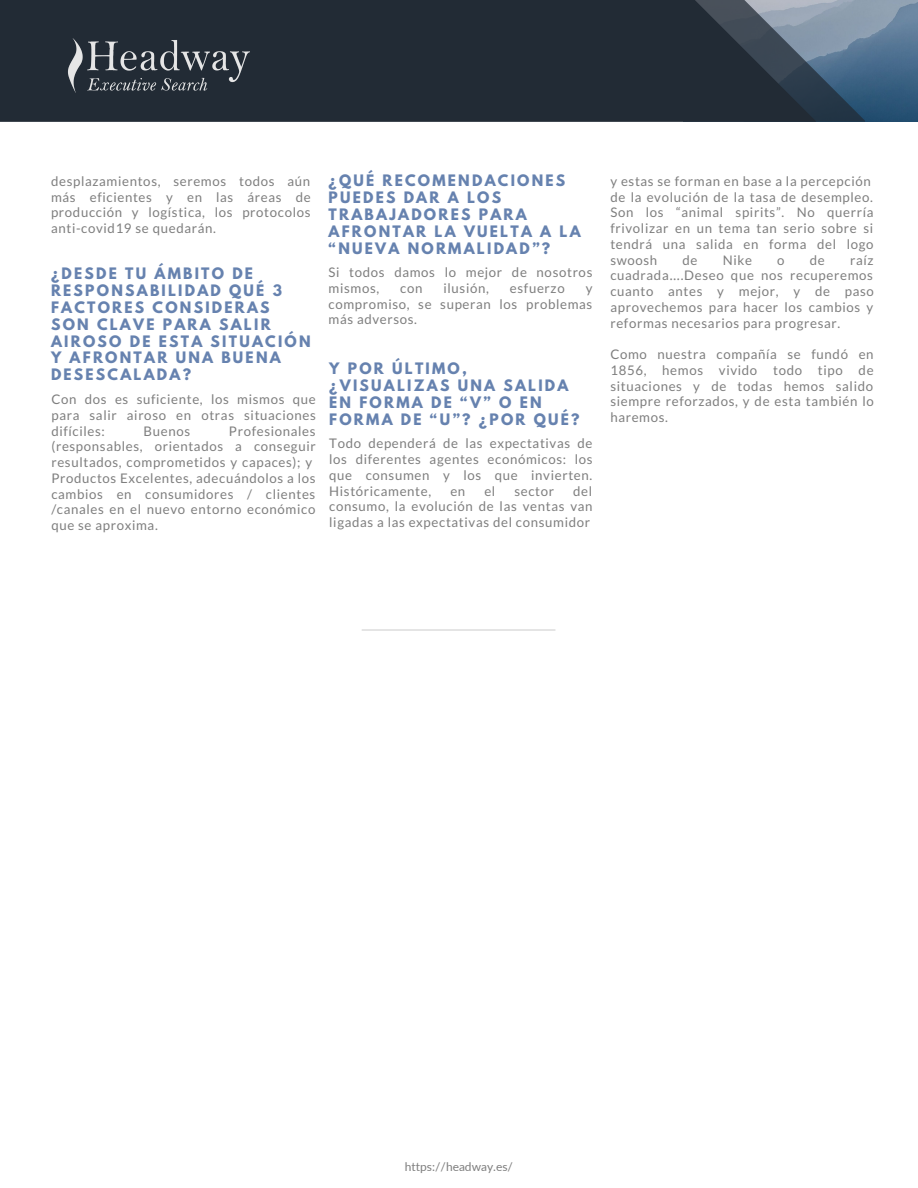
<style>
.page{position:relative;width:918px;height:1188px;background:#fff}
.page>*{position:absolute;margin:0;border:0;box-sizing:border-box;transform-origin:0 0}
.t1{font:700 13.95px/16.8px "League Spartan";letter-spacing:.16em;color:#6682af}
.t2{font:13.2px/15.8px "Lato";letter-spacing:.05em;color:#7e7e7e;text-align:justify}
.t3{font:12px "Lato";color:#7e7e7e}
.s1{font-family:"Noto Sans Gurmukhi"}
</style>
<div class="page">
<img style="left:865px;top:0;width:53px;height:122px">
<svg style="left:815px;top:0;width:50px;height:122px;background:#5b738a"></svg>
<svg style="left:0;top:0;width:815px;height:122px;background:#26303a"></svg>
<img style="left:66px;top:38px;width:184px;height:54px">
<svg style="left:362px;top:629px;width:193px;height:2px"></svg>
<p class="t1" style="left:329px;top:174px;width:254px">¿QUÉ RECOMENDACIONES<br>PUEDES DAR A LOS<br>TRABAJADORES PARA<br>AFRONTAR LA VUELTA A LA “NUEVA NORMALIDAD”?</p>
<p class="t2" style="left:329px;top:264px;width:265px">Si todos damos lo mejor de nosotros mismos,</p>
<p class="t2" style="left:51px;top:173px;width:261px">desplazamientos, seremos todos aún más eficientes y en las áreas de producción y logística, los protocolos anti-covid19 se quedarán.</p>
<p class="t2" style="left:610px;top:173px;width:265px;text-align:left">y estas se forman en base a la percepción de la evolución de la tasa de desempleo.<br>Son los “animal spirits”. No querría frivolizar en un tema tan serio sobre si tendrá una salida en forma del logo swoosh</p>
<p class="t2" style="left:683px;top:252px;width:16px">de</p>
<p class="t2" style="left:723px;top:252px;width:31px">Nike</p>
<p class="t2" style="left:777px;top:252px;width:9px">o</p>
<p class="t2" style="left:810px;top:252px;width:16px">de</p>
<p class="t2" style="left:610px;top:252px;width:265px;text-indent:240px">raíz cuadrada<span class="s1">…</span>.Deseo que nos recuperemos cuanto antes y mejor, y de paso aprovechemos para hacer los cambios y reformas necesarios para progresar.</p>
<p class="t2" style="left:610px;top:346px;width:265px">Como nuestra compañía se fundó en 1856, hemos vivido todo tipo de situaciones y de todas hemos salido siempre reforzados, y de esta también lo haremos.</p>
<p class="t1" style="left:51px;top:267px;width:261px">¿DESDE TU ÁMBITO DE<br>RESPONSABILIDAD QUÉ 3<br>FACTORES CONSIDERAS<br>SON CLAVE PARA SALIR<br>AIROSO DE ESTA SITUACIÓN<br>Y AFRONTAR UNA BUENA<br>DESESCALADA?</p>
<p class="t2" style="left:51px;top:391px;width:266px">Con dos es suficiente, los mismos que para salir airoso en otras situaciones difíciles:</p>
<p class="t2" style="left:400px;top:280px;width:24px">con</p>
<p class="t2" style="left:444px;top:280px;width:47px">ilusión,</p>
<p class="t2" style="left:510px;top:280px;width:56px">esfuerzo</p>
<p class="t2" style="left:329px;top:280px;width:265px;text-indent:257px">y compromiso, se superan los problemas más adversos.</p>
<p class="t1" style="left:329px;top:362px;width:252px">Y POR ÚLTIMO, ¿VISUALIZAS UNA SALIDA<br>EN FORMA DE “V” O EN<br>FORMA DE “U”? ¿POR QUÉ?</p>
<p class="t2" style="left:329px;top:435px;width:265px">Todo dependerá de las expectativas de los diferentes agentes económicos: los que consumen y los que invierten.<br>Históricamente,</p>
<p class="t2" style="left:51px;top:423px;width:266px;text-align:left;text-indent:178px">Profesionales (responsables, orientados a conseguir resultados, comprometidos y capaces); y<br>Productos Excelentes, adecuándolos a los cambios en consumidores / clientes /canales en el nuevo entorno económico que se aproxima.</p>
<p class="t2" style="left:144px;top:423px;width:48px">Buenos</p>
<p class="t2" style="left:329px;top:483px;width:265px;text-indent:244px">del consumo, la evolución de las ventas van ligadas a las expectativas del consumidor</p>
<p class="t2" style="left:450px;top:483px;width:16px">en</p>
<p class="t2" style="left:484px;top:483px;width:12px">el</p>
<p class="t2" style="left:514px;top:483px;width:41px">sector</p>
<p class="t3" style="left:405px;top:1159px;width:110px">https://headway.es/</p>
</div>
